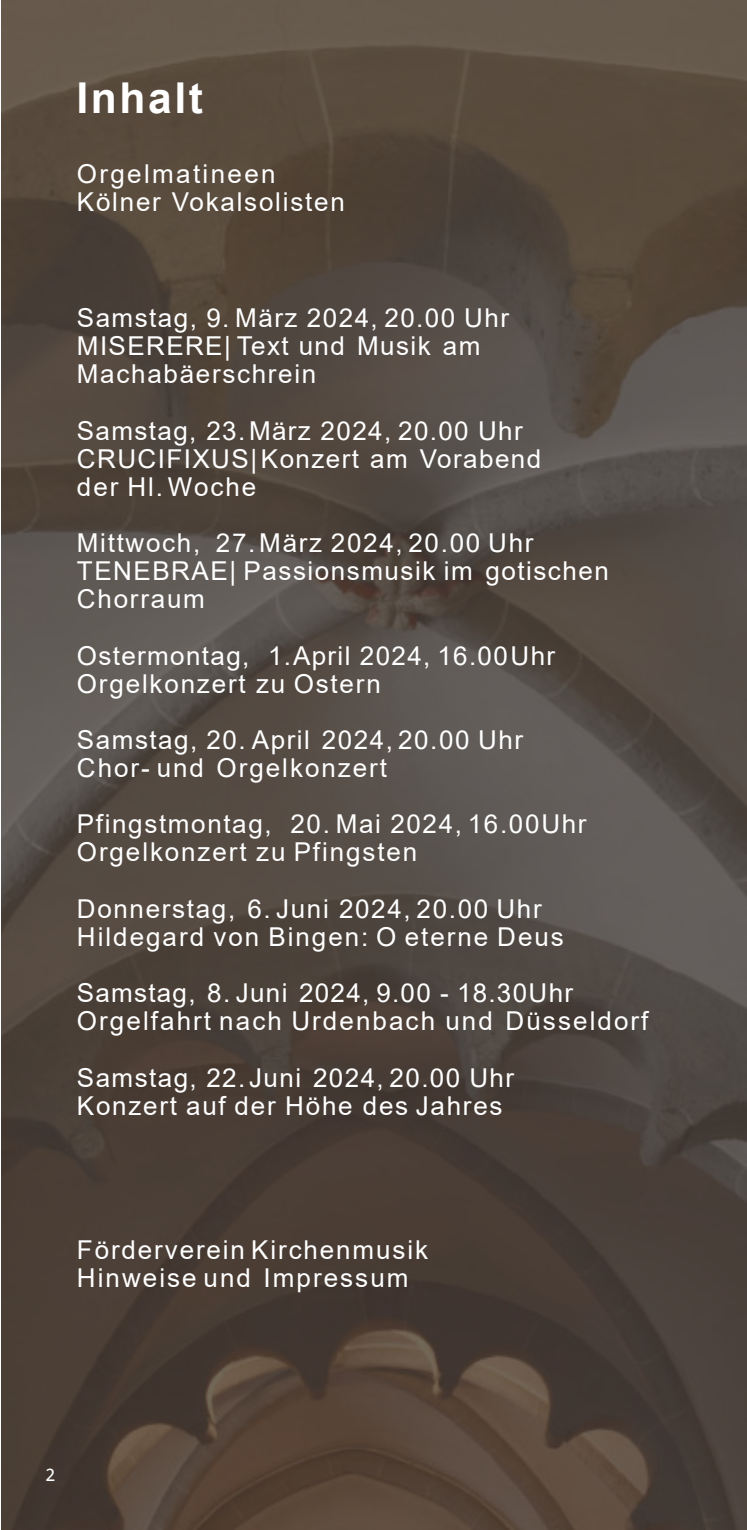
<style>
.page{position:relative;width:747px;height:1530px;background:#fff}
.page>*{position:absolute;margin:0;border:0;box-sizing:border-box;transform-origin:0 0}
.t1{font:700 42.5px "Arial";letter-spacing:.06em;color:#fff}
.t2{font:26px/28.2px "Arial";letter-spacing:.065em;color:#fff}
.t3{font:19px "Consolas";color:#fff}
</style>
<div class="page">
<img style="left:1px;top:0;width:745px;height:1530px">
<h1 class="t1" style="left:76px;top:82px;width:128px">Inhalt</h1>
<p class="t2" style="left:77px;top:162px;width:269px">Orgelmatineen<br>Kölner Vokalsolisten</p>
<p class="t2" style="left:77px;top:306px;width:433px">Samstag, 9. März 2024, 20.00 Uhr<br>MISERERE| Text und Musik am<br>Machabäerschrein</p>
<p class="t2" style="left:77px;top:419px;width:465px">Samstag, 23.März 2024, 20.00 Uhr<br>CRUCIFIXUS|Konzert am Vorabend der Hl.Woche</p>
<p class="t2" style="left:77px;top:531px;width:533px">Mittwoch, 27.März 2024, 20.00 Uhr<br>TENEBRAE| Passionsmusik im gotischen<br>Chorraum</p>
<p class="t2" style="left:77px;top:644px;width:479px">Ostermontag, 1.April 2024, 16.00Uhr<br>Orgelkonzert zu Ostern</p>
<p class="t2" style="left:77px;top:728px;width:447px">Samstag, 20. April 2024, 20.00 Uhr<br>Chor- und Orgelkonzert</p>
<p class="t2" style="left:77px;top:812px;width:511px">Pfingstmontag, 20. Mai 2024, 16.00Uhr<br>Orgelkonzert zu Pfingsten</p>
<p class="t2" style="left:77px;top:897px;width:488px">Donnerstag, 6. Juni 2024, 20.00 Uhr<br>Hildegard von Bingen: O eterne Deus</p>
<p class="t2" style="left:77px;top:981px;width:573px">Samstag, 8. Juni 2024, 9.00 - 18.30Uhr<br>Orgelfahrt nach Urdenbach und Düsseldorf</p>
<p class="t2" style="left:77px;top:1066px;width:438px">Samstag, 22.Juni 2024, 20.00 Uhr<br>Konzert auf der Höhe des Jahres</p>
<p class="t2" style="left:77px;top:1238px;width:352px">Förderverein Kirchenmusik<br>Hinweise und Impressum</p>
<p class="t3" style="left:45px;top:1467px;width:12px">2</p>
</div>
